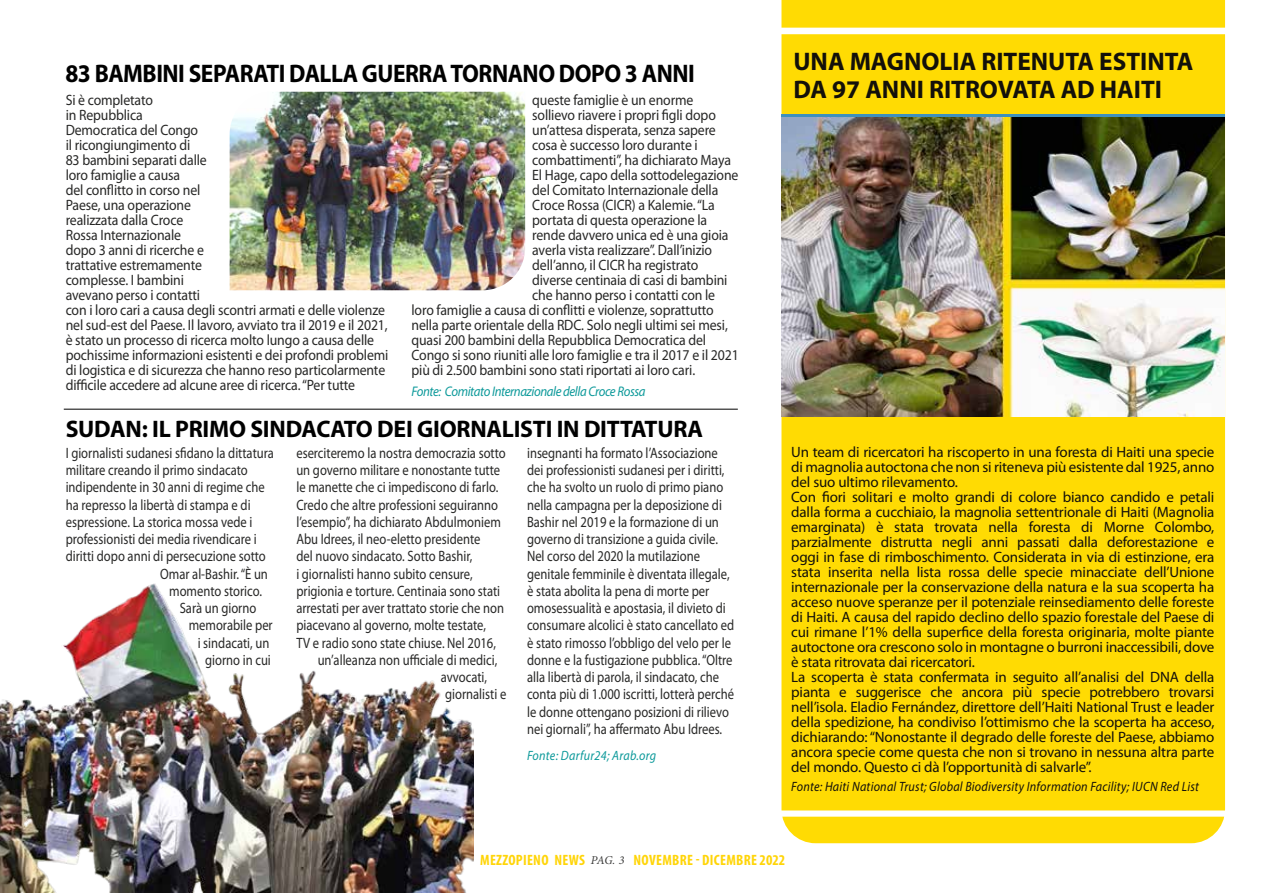
<style>
.page{position:relative;width:1263px;height:893px;background:#fff}
.page>*{position:absolute;margin:0;border:0;box-sizing:border-box;transform-origin:0 0}
.t1{font:700 25.5px/28.2px "Myriad Pro";color:#13100a}
.t2{font:700 25.5px "Myriad Pro";letter-spacing:-.02em;color:#000;scale:.92 1}
.t3{font:700 24px "Myriad Pro";letter-spacing:-.01em;color:#000}
.t4{font:15px/17.2px "Myriad Pro";letter-spacing:-.005em;color:#282827;scale:.84 1}
.t5{font:15px/15px "Myriad Pro";letter-spacing:-.01em;color:#13100a}
.t6{font:15px/15px "Myriad Pro";letter-spacing:-.005em;color:#282827;scale:.92 1}
.t7{font:700 condensed 15px "Myriad Pro";letter-spacing:.02em;color:#ffd508}
.t8{font:italic 13.95px "Myriad Pro";letter-spacing:-.03em;color:#0c999a;scale:.92 1}
.t9{font:italic 13.5px "Myriad Pro";letter-spacing:.02em;color:#13100a;scale:.9 1}
.t10{font:italic 13.5px "Myriad Pro";letter-spacing:.02em;color:#0c999a;scale:.9 1}
.s1{font-family:"Minion Pro";font-weight:400;font-style:italic;font-stretch:normal;font-size:12px;color:#3c3c3b}
</style>
<div class="page">
<hr style="left:64px;top:409px;width:674px;height:1px;background:#000">
<div style="left:781px;top:0;width:444px;height:843px;background:#ffdb03"></div>
<div style="left:774px;top:810px;width:456px;height:7px;background:#fff;border-radius:3px"></div>
<div style="left:758px;top:28px;width:472px;height:6px;background:#fff;border-radius:3px"></div>
<img style="left:781px;top:118px;width:444px;height:299px">
<img style="left:0;top:583px;width:473px;height:310px">
<img style="left:230px;top:92px;width:295px;height:198px">
<h1 class="t2" style="left:65px;top:56px;width:686px">83 BAMBINI SEPARATI DALLA GUERRA TORNANO DOPO 3 ANNI</h1>
<p class="t6" style="left:66px;top:92px;width:352px">Si è completato<br>in Repubblica<br>Democratica del Congo<br>il ricongiungimento di<br>83 bambini separati dalle<br>loro famiglie a causa<br>del conflitto in corso nel<br>Paese, una operazione<br>realizzata dalla Croce<br>Rossa Internazionale<br>dopo 3 anni di ricerche e<br>trattative estremamente<br>complesse. I bambini<br>avevano perso i contatti<br>con i loro cari a causa degli scontri armati e delle violenze nel sud-est del Paese. Il lavoro, avviato tra il 2019 e il 2021, è stato un processo di ricerca molto lungo a causa delle pochissime informazioni esistenti e dei profondi problemi di logistica e di sicurezza che hanno reso particolarmente difficile accedere ad alcune aree di ricerca. “Per tutte</p>
<p class="t6" style="left:532px;top:92px;width:177px">queste famiglie è un enorme</p>
<p class="t6" style="left:532px;top:107px;width:201px">sollievo riavere i propri figli dopo</p>
<p class="t6" style="left:532px;top:122px;width:201px">un’attesa disperata, senza sapere</p>
<p class="t6" style="left:532px;top:137px;width:181px">cosa è successo loro durante i</p>
<p class="t6" style="left:532px;top:152px;width:217px">combattimenti”, ha dichiarato Maya</p>
<p class="t6" style="left:532px;top:167px;width:226px">El Hage, capo della sottodelegazione</p>
<p class="t6" style="left:532px;top:182px;width:204px">del Comitato Internazionale della</p>
<p class="t6" style="left:532px;top:197px;width:200px">Croce Rossa (CICR) a Kalemie. “La</p>
<p class="t6" style="left:532px;top:212px;width:192px">portata di questa operazione la</p>
<p class="t6" style="left:532px;top:227px;width:215px">rende davvero unica ed è una gioia</p>
<p class="t6" style="left:532px;top:242px;width:197px">averla vista realizzare”. Dall’inizio</p>
<p class="t6" style="left:532px;top:257px;width:182px">dell’anno, il CICR ha registrato</p>
<p class="t6" style="left:532px;top:272px;width:214px">diverse centinaia di casi di bambini</p>
<p class="t6" style="left:532px;top:287px;width:200px">che hanno perso i contatti con le</p>
<p class="t6" style="left:411px;top:302px;width:330px">loro famiglie a causa di conflitti e violenze, soprattutto</p>
<p class="t6" style="left:411px;top:317px;width:345px">nella parte orientale della RDC. Solo negli ultimi sei mesi,</p>
<p class="t6" style="left:411px;top:332px;width:322px">quasi 200 bambini della Repubblica Democratica del</p>
<p class="t6" style="left:411px;top:347px;width:357px">Congo si sono riuniti alle loro famiglie e tra il 2017 e il 2021</p>
<p class="t6" style="left:411px;top:362px;width:310px">più di 2.500 bambini sono stati riportati ai loro cari.</p>
<p class="t8" style="left:412px;top:383px;width:256px">Fonte: Comitato Internazionale della Croce Rossa</p>
<h2 class="t3" style="left:66px;top:414px;width:639px">SUDAN: IL PRIMO SINDACATO DEI GIORNALISTI IN DITTATURA</h2>
<p class="t4" style="left:66px;top:444px;width:249px">I giornalisti sudanesi sfidano la dittatura</p>
<p class="t4" style="left:66px;top:461px;width:218px">militare creando il primo sindacato</p>
<p class="t4" style="left:66px;top:478px;width:239px">indipendente in 30 anni di regime che</p>
<p class="t4" style="left:66px;top:496px;width:222px">ha represso la libertà di stampa e di</p>
<p class="t4" style="left:66px;top:513px;width:224px">espressione. La storica mossa vede i</p>
<p class="t4" style="left:66px;top:530px;width:229px">professionisti dei media rivendicare i</p>
<p class="t4" style="left:66px;top:547px;width:240px">diritti dopo anni di persecuzione sotto</p>
<p class="t4" style="left:160px;top:565px;width:130px">Omar al-Bashir. “È un</p>
<p class="t4" style="left:169px;top:582px;width:112px">momento storico.</p>
<p class="t4" style="left:180px;top:599px;width:93px">Sarà un giorno</p>
<p class="t4" style="left:189px;top:616px;width:102px">memorabile per</p>
<p class="t4" style="left:198px;top:634px;width:87px">i sindacati, un</p>
<p class="t4" style="left:205px;top:651px;width:80px">giorno in cui</p>
<p class="t4" style="left:527px;top:444px;width:248px">insegnanti ha formato l’Associazione dei professionisti sudanesi per i diritti, che ha svolto un ruolo di primo piano nella campagna per la deposizione di Bashir nel 2019 e la formazione di un governo di transizione a guida civile.<br>Nel corso del 2020 la mutilazione genitale femminile è diventata illegale, è stata abolita la pena di morte per omosessualità e apostasia, il divieto di consumare alcolici è stato cancellato ed è stato rimosso l’obbligo del velo per le donne e la fustigazione pubblica. “Oltre alla libertà di parola, il sindacato, che conta più di 1.000 iscritti, lotterà perché le donne ottengano posizioni di rilievo nei giornali”, ha affermato Abu Idrees.</p>
<p class="t10" style="left:527px;top:748px;width:145px">Fonte: Darfur24; Arab.org</p>
<p class="t4" style="left:296px;top:444px;width:251px">eserciteremo la nostra democrazia sotto</p>
<p class="t4" style="left:296px;top:461px;width:244px">un governo militare e nonostante tutte</p>
<p class="t4" style="left:296px;top:478px;width:242px">le manette che ci impediscono di farlo.</p>
<p class="t4" style="left:296px;top:496px;width:242px">Credo che altre professioni seguiranno</p>
<p class="t4" style="left:296px;top:513px;width:245px">l’esempio”, ha dichiarato Abdulmoniem</p>
<p class="t4" style="left:296px;top:530px;width:221px">Abu Idrees, il neo-eletto presidente</p>
<p class="t4" style="left:296px;top:547px;width:211px">del nuovo sindacato. Sotto Bashir,</p>
<p class="t4" style="left:296px;top:565px;width:211px">i giornalisti hanno subito censure,</p>
<p class="t4" style="left:296px;top:582px;width:244px">prigionia e torture. Centinaia sono stati</p>
<p class="t4" style="left:296px;top:599px;width:249px">arrestati per aver trattato storie che non</p>
<p class="t4" style="left:296px;top:616px;width:227px">piacevano al governo, molte testate,</p>
<p class="t4" style="left:296px;top:634px;width:239px">TV e radio sono state chiuse. Nel 2016,</p>
<p class="t4" style="left:318px;top:651px;width:215px">un’alleanza non ufficiale di medici,</p>
<p class="t4" style="left:441px;top:668px;width:57px">avvocati,</p>
<p class="t4" style="left:445px;top:685px;width:74px">giornalisti e</p>
<h1 class="t1" style="left:793px;top:46px;width:401px">UNA MAGNOLIA RITENUTA ESTINTA<br>DA 97 ANNI RITROVATA AD HAITI</h1>
<p class="t5" style="left:791px;top:444px;width:425px">Un team di ricercatori ha riscoperto in una foresta di Haiti una specie di magnolia autoctona che non si riteneva più esistente dal 1925, anno del suo ultimo rilevamento.<br>Con fiori solitari e molto grandi di colore bianco candido e petali dalla forma a cucchiaio, la magnolia settentrionale di Haiti (Magnolia emarginata) è stata trovata nella foresta di Morne Colombo, parzialmente distrutta negli anni passati dalla deforestazione e oggi in fase di rimboschimento. Considerata in via di estinzione, era stata inserita nella lista rossa delle specie minacciate dell’Unione internazionale per la conservazione della natura e la sua scoperta ha acceso nuove speranze per il potenziale reinsediamento delle foreste di Haiti. A causa del rapido declino dello spazio forestale del Paese di cui rimane l’1% della superfice della foresta originaria, molte piante autoctone ora crescono solo in montagne o burroni inaccessibili, dove è stata ritrovata dai ricercatori.<br>La scoperta è stata confermata in seguito all’analisi del DNA della pianta e suggerisce che ancora più specie potrebbero trovarsi nell’isola. Eladio Fernández, direttore dell’Haiti National Trust e leader della spedizione, ha condiviso l’ottimismo che la scoperta ha acceso, dichiarando: “Nonostante il degrado delle foreste del Paese, abbiamo ancora specie come questa che non si trovano in nessuna altra parte del mondo. Questo ci dà l’opportunità di salvarle”.</p>
<p class="t9" style="left:791px;top:778px;width:455px">Fonte: Haiti National Trust; Global Biodiversity Information Facility; IUCN Red List</p>
<p class="t7" style="left:480px;top:851px;width:306px">MEZZOPIENO NEWS <span class="s1">PAG. 3</span> NOVEMBRE - DICEMBRE 2022</p>
</div>
